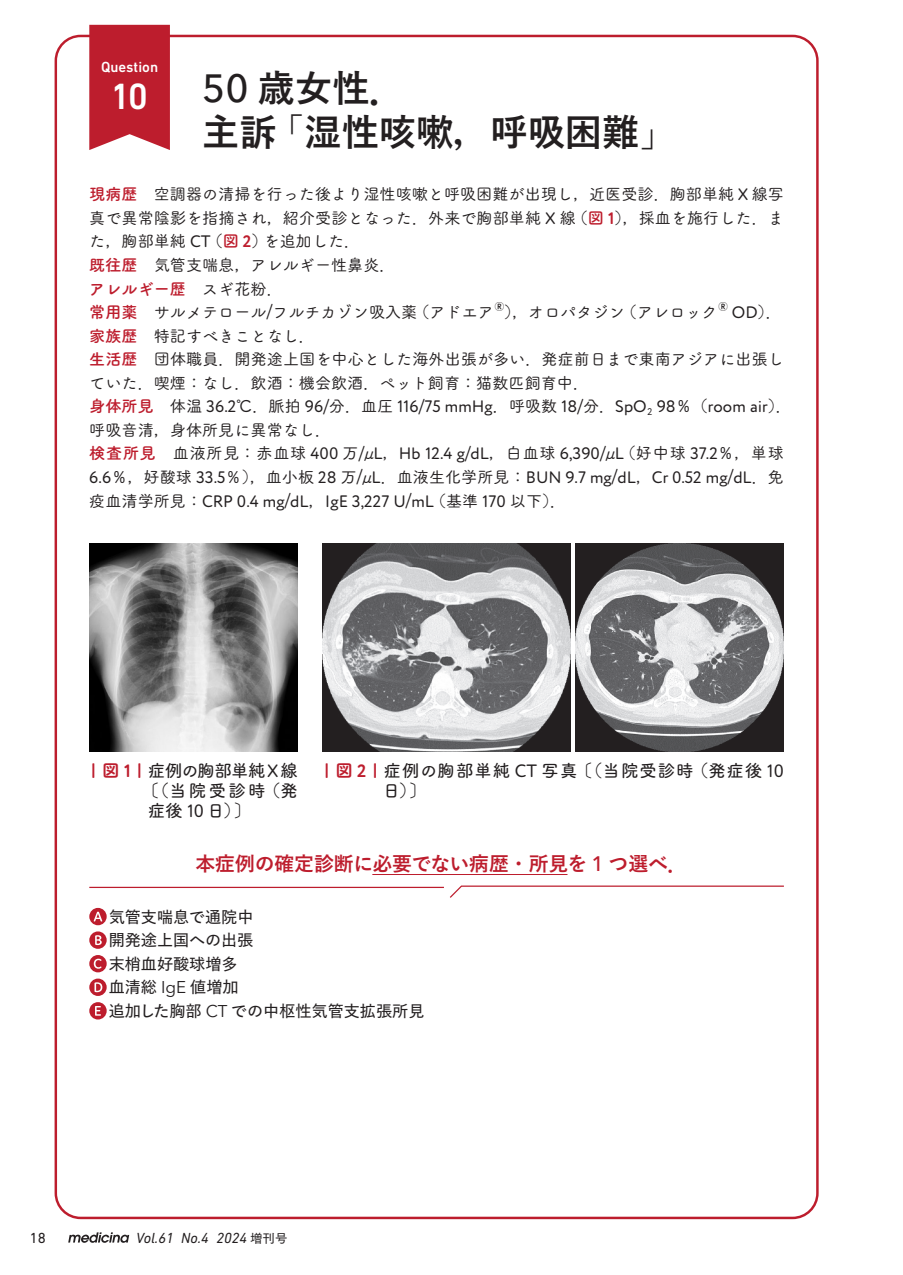
<style>
.page{position:relative;width:903px;height:1275px;background:#fff}
.page>*{position:absolute;margin:0;border:0;box-sizing:border-box;transform-origin:0 0}
.t1{font:700 37.27px/43.4px "Yu Go Pr 6 N";color:#231f20}
.t2{font:500 37.27px "DIN Next LT Pro";color:#fff}
.t3{font:700 19.78px "Yu Go Pr 6 N";letter-spacing:-.005em;color:#bd1d2d}
.t4{font:17.32px/19.8px "Tsuku A Rd Gothic Std D";letter-spacing:.06em;color:#231f20}
.t5{font:17.32px "Tsuku A Rd Gothic Std D";letter-spacing:-.025em;color:#231f20}
.t6{font:16.62px/23.6px "Circe Rounded";color:#231f20}
.t7{font:16.1px/23.6px "Tsuku A Rd Gothic Std M";color:#231f20}
.t8{font:600 16.1px/23.6px "Yu Go Pr 6 N";color:#231f20}
.t9{font:16.1px "Tsuku A Rd Gothic Std B";color:#bd1d2d}
.t10{font:italic 14.88px "DIN Next LT Pro";color:#231f20}
.t11{font:500 14.88px "DIN Next LT Pro";color:#fff}
.t12{font:14.88px "DIN Next LT Pro";color:#231f20}
.t13{font:500 9.45px "UD Shin M Go Pr 6";color:#231f20}
.s1{font-family:"Avenir Next LT Pro";font-weight:500;font-size:39.02px}
.s2{font-family:"Hira Min Pro N W2";font-weight:400}
.s3{font-family:"Tsuku A Rd Gothic Std B";color:#bd1d2d}
.s4{font-family:"Circe Rounded";font-size:16.62px}
.s5{font-family:"Circe Rounded";font-weight:700;font-size:16.62px;color:#bd1d2d}
.s6{font-family:"Tsuku A Rd Gothic Std M";color:#231f20}
.s7{font-family:"Circe Rounded";font-size:17.32px}
.s8{font-family:"Tsuku A Rd Gothic Std M";font-size:16.1px}
.s9{font-family:"Tsuku A Rd Gothic Std B";font-size:16.1px;color:#bd1d2d}
.s10{font-size:17.32px}
.s11{font-family:"Tsuku A Rd Gothic Std E";color:#bd1d2d}
.s12{font-family:"Circe Rounded";font-weight:700;font-size:17.85px;color:#bd1d2d}
.s13{font-family:"Circe Rounded";font-size:17.85px}
.s14{font-family:"Avenir Next LT Pro";font-weight:500;font-size:20.82px}
.s15{font-family:"Avenir Next LT Pro";font-weight:400;font-size:16.97px}
.s16{font-family:"Tsuku Go Pro D";font-style:normal;font-size:12.42px}
</style>
<div class="page">
<svg style="left:68px;top:1232px;width:61px;height:11px"></svg>
<svg style="left:89px;top:25px;width:81px;height:125px;background:#c12c3b"></svg>
<hr style="left:372px;top:874px;width:195px;height:1px;background:#bd1d2d">
<div style="left:89px;top:908px;width:18px;height:17px;background:#bd1d2d;border-radius:50%"></div>
<svg style="left:94px;top:912px;width:8px;height:9px"></svg>
<svg style="left:89px;top:931px;width:18px;height:18px"></svg>
<svg style="left:95px;top:935px;width:7px;height:10px"></svg>
<svg style="left:89px;top:955px;width:18px;height:17px"></svg>
<svg style="left:94px;top:959px;width:7px;height:10px"></svg>
<div style="left:89px;top:979px;width:18px;height:17px;background:#bd1d2d;border-radius:50%"></div>
<svg style="left:94px;top:982px;width:8px;height:10px"></svg>
<div style="left:89px;top:1002px;width:18px;height:17px;background:#bd1d2d;border-radius:50%"></div>
<svg style="left:95px;top:1006px;width:6px;height:10px"></svg>
<img style="left:89px;top:543px;width:209px;height:209px">
<img style="left:322px;top:543px;width:248px;height:209px">
<img style="left:575px;top:543px;width:209px;height:209px">
<hr style="left:89px;top:887px;width:355px;height:1px;background:#bd1d2d">
<svg style="left:450px;top:885px;width:334px;height:13px"></svg>
<p class="t11" style="left:101px;top:58px;width:59px">Question</p>
<h1 class="t2" style="left:110px;top:75px;width:39px">10</h1>
<h1 class="t1" style="left:202px;top:68px;width:476px"><span class="s1">50</span> 歳女性．<br>主訴<span class="s2">「</span>湿性咳嗽，呼吸困難<span class="s2">」</span></h1>
<p class="t7" style="left:89px;top:181px;width:696px"><span class="s3">現病歴　</span>空調器の清掃を行った後より湿性咳嗽と呼吸困難が出現し，近医受診．胸部単純 <span class="s4">X</span> 線写真で異常陰影を指摘され，紹介受診となった．外来で胸部単純 <span class="s4">X</span> 線（<span class="s3">図</span> <span class="s5">1</span>），採血を施行した．また，胸部単純 <span class="s4">CT</span>（<span class="s3">図</span> <span class="s5">2</span>）を追加した．<br><span class="s3">既往歴　</span>気管支喘息，アレルギー性鼻炎．</p>
<p class="t9" style="left:89px;top:276px;width:195px">アレルギー歴　<span class="s6">スギ花粉．</span></p>
<p class="t7" style="left:89px;top:299px;width:406px"><span class="s3">常用薬　</span>サルメテロール<span class="s7">/</span>フルチカゾン吸入薬（アドエア</p>
<p class="t13" style="left:495px;top:299px;width:11px">Ⓡ</p>
<p class="t7" style="left:504px;top:299px;width:215px">），オロパタジン（アレロック</p>
<p class="t13" style="left:718px;top:299px;width:11px">Ⓡ</p>
<p class="t6" style="left:732px;top:301px;width:51px">OD<span class="s8">）．</span></p>
<p class="t7" style="left:89px;top:323px;width:696px"><span class="s3">家族歴　</span>特記すべきことなし．<br><span class="s3">生活歴　</span>団体職員．開発途上国を中心とした海外出張が多い．発症前日まで東南アジアに出張していた．喫煙：なし．飲酒：機会飲酒．ペット飼育：猫数匹飼育中．</p>
<p class="t6" style="left:89px;top:395px;width:704px"><span class="s9">身体所見　</span><span class="s8">体温</span> 36.2<span class="s8">℃．脈拍</span> 96<span class="s10">/</span><span class="s8">分．血圧</span> 116<span class="s10">/</span>75 mmHg<span class="s8">．呼吸数</span> 18<span class="s10">/</span><span class="s8">分．</span>SpO <sub>2</sub> 98<span class="s8">％（</span>room air<span class="s8">）．</span></p>
<p class="t7" style="left:89px;top:417px;width:696px">呼吸音清，身体所見に異常なし．<br><span class="s3">検査所見　</span>血液所見：赤血球 <span class="s4">400</span> 万<span class="s7">/</span>μ<span class="s4">L</span>，<span class="s4">Hb 12.4 g</span><span class="s7">/</span><span class="s4">dL</span>，白血球 <span class="s4">6,390</span><span class="s7">/</span>μ<span class="s4">L</span>（好中球 <span class="s4">37.2</span>％，単球</p>
<p class="t6" style="left:89px;top:466px;width:696px">6.6<span class="s8">％，好酸球</span> 33.5<span class="s8">％），血小板</span> 28 <span class="s8">万</span><span class="s10">/</span><span class="s8">μ</span>L<span class="s8">．血液生化学所見：</span>BUN 9.7 mg<span class="s10">/</span>dL<span class="s8">，</span>Cr 0.52 mg<span class="s10">/</span>dL<span class="s8">．免疫血清学所見：</span>CRP 0.4 mg<span class="s10">/</span>dL<span class="s8">，</span>IgE 3,227 U<span class="s10">/</span>mL<span class="s8">（基準</span> 170 <span class="s8">以下）．</span></p>
<p class="t5" style="left:89px;top:757px;width:210px"><span class="s11">| 図</span> <span class="s12">1</span> <span class="s11">|</span> 症例の胸部単純<span class="s13">X</span>線</p>
<p class="t4" style="left:141px;top:779px;width:158px">〔（当院受診時（発</p>
<p class="t4" style="left:148px;top:799px;width:105px">症後 <span class="s13">10</span> 日）〕</p>
<p class="t4" style="left:383px;top:760px;width:402px;text-indent:-60px"><span class="s11">| 図</span> <span class="s12">2</span> <span class="s11">|</span> 症例の胸部単純 <span class="s13">CT</span> 写真〔（当院受診時（発症後 <span class="s13">10</span>日）〕</p>
<p class="t3" style="left:195px;top:852px;width:494px">本症例の確定診断に必要でない病歴・所見を <span class="s14">1</span> つ選べ．</p>
<p class="t8" style="left:109px;top:903px;width:317px">気管支喘息で通院中<br>開発途上国への出張<br>末梢血好酸球増多<br>血清総 <span class="s15">IgE</span> 値増加<br>追加した胸部 <span class="s15">CT</span> での中枢性気管支拡張所見</p>
<p class="t12" style="left:30px;top:1229px;width:18px">18</p>
<p class="t10" style="left:136px;top:1229px;width:153px">Vol.61 No.4 2024 <span class="s16">増刊号</span></p>
</div>
